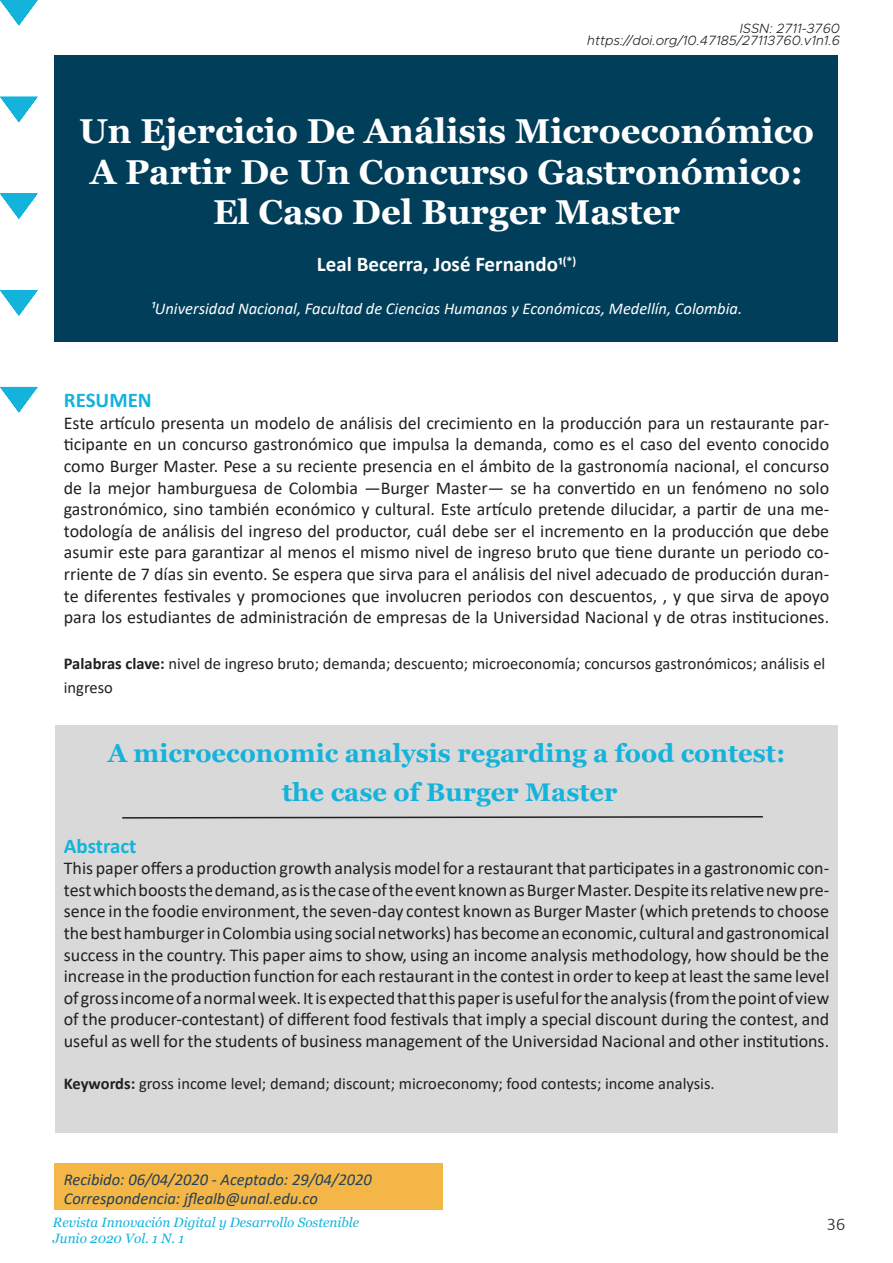
<style>
.page{position:relative;width:893px;height:1263px;background:#fff}
.page>*{position:absolute;margin:0;border:0;box-sizing:border-box;transform-origin:0 0}
.t1{font:700 34.5px/40.5px "Georgia";color:#fff;text-align:center}
.t2{font:700 25.5px "Georgia";color:#14b3db}
.t3{font:700 21px "Calibri";color:#fff}
.t4{font:700 21px "Calibri";color:#14b3db}
.t5{font:18px/21.6px "Calibri";color:#231f20;text-align:justify}
.t6{font:300 18px "Calibri";color:#231f20}
.t7{font:16.5px/24px "Calibri";color:#231f20}
.t8{font:italic 16.5px "Calibri";color:#fff}
.t9{font:italic 16.5px "Calibri";color:#244059}
.t10{font:italic 13.5px/16.2px "Georgia";color:#14b3db}
.t11{font:italic 300 13.5px/12px "Metropolis";color:#231f20;text-align:right}
.s1{font-size:18px}
.s2{font-weight:700}
</style>
<div class="page">
<svg style="left:0;top:0;width:38px;height:26px"></svg>
<svg style="left:0;top:97px;width:38px;height:25px"></svg>
<svg style="left:0;top:193px;width:38px;height:26px"></svg>
<svg style="left:0;top:290px;width:38px;height:26px"></svg>
<svg style="left:0;top:387px;width:38px;height:25px"></svg>
<div style="left:54px;top:1163px;width:389px;height:47px;background:#f3b647"></div>
<div style="left:55px;top:725px;width:783px;height:407px;background:#d9d9d9"></div>
<div style="left:54px;top:55px;width:784px;height:287px;background:#013e5a"></div>
<svg style="left:122px;top:816px;width:641px;height:3px"></svg>
<p class="t11" style="left:587px;top:22px;width:254px">ISSN: 2711-3760 https://doi.org/10.47185/27113760.v1n1.6</p>
<p class="t1" style="left:79px;top:111px;width:736px">Un Ejercicio De Análisis Microeconómico<br>A Partir De Un Concurso Gastronómico:</p>
<p class="t1" style="left:213px;top:192px;width:468px">El Caso Del Burger Master</p>
<p class="t3" style="left:317px;top:249px;width:261px">Leal Becerra, José Fernando<span class="s1">¹</span><sup>(*)</sup></p>
<p class="t8" style="left:151px;top:297px;width:593px">¹Universidad Nacional, Facultad de Ciencias Humanas y Económicas, Medellín, Colombia.</p>
<p class="t4" style="left:64px;top:385px;width:89px">RESUMEN</p>
<p class="t5" style="left:64px;top:412px;width:767px">Este artículo presenta un modelo de análisis del crecimiento en la producción para un restaurante par&shy;ticipante en un concurso gastronómico que impulsa la demanda, como es el caso del evento conocido como Burger Master. Pese a su reciente presencia en el ámbito de la gastronomía nacional, el concurso de la mejor hamburguesa de Colombia —Burger Master— se ha convertido en un fenómeno no solo gastronómico, sino también económico y cultural. Este artículo pretende dilucidar, a partir de una me&shy;todología de análisis del ingreso del productor, cuál debe ser el incremento en la producción que debe asumir este para garantizar al menos el mismo nivel de ingreso bruto que tiene durante un periodo co&shy;rriente de 7 días sin evento. Se espera que sirva para el análisis del nivel adecuado de producción duran&shy;te diferentes festivales y promociones que involucren periodos con descuentos, , y que sirva de apoyo para los estudiantes de administración de empresas de la Universidad Nacional y de otras instituciones.</p>
<p class="t7" style="left:64px;top:651px;width:763px"><span class="s2">Palabras clave:</span> nivel de ingreso bruto; demanda; descuento; microeconomía; concursos gastronómicos; análisis el ingreso</p>
<p class="t2" style="left:108px;top:737px;width:679px">A microeconomic analysis regarding a food contest:</p>
<p class="t2" style="left:282px;top:776px;width:337px">the case of Burger Master</p>
<p class="t4" style="left:64px;top:831px;width:74px">Abstract</p>
<p class="t5" style="left:64px;top:857px;width:767px">This paper offers a production growth analysis model for a restaurant that participates in a gastronomic con&shy;test which boosts the demand, as is the case of the event known as Burger Master. Despite its relative new pre&shy;sence in the foodie environment, the seven-day contest known as Burger Master (which pretends to choose the best hamburger in Colombia using social networks) has become an economic, cultural and gastronomical success in the country. This paper aims to show, using an income analysis methodology, how should be the increase in the production function for each restaurant in the contest in order to keep at least the same level of gross income of a normal week. It is expected that this paper is useful for the analysis (from the point of view of the producer-contestant) of different food festivals that imply a special discount during the contest, and useful as well for the students of business management of the Universidad Nacional and other institutions.</p>
<p class="t7" style="left:64px;top:1070px;width:652px"><span class="s2">Keywords:</span> gross income level; demand; discount; microeconomy; food contests; income analysis.</p>
<p class="t9" style="left:64px;top:1168px;width:309px">Recibido: 06/04/2020 - Aceptado: 29/04/2020</p>
<p class="t9" style="left:64px;top:1187px;width:255px">Correspondencia: jflealb@unal.edu.co</p>
<p class="t10" style="left:53px;top:1214px;width:308px">Revista Innovación Digital y Desarrollo Sostenible<br>Junio 2020 Vol. 1 N. 1</p>
<p class="t6" style="left:827px;top:1213px;width:20px">36</p>
</div>
